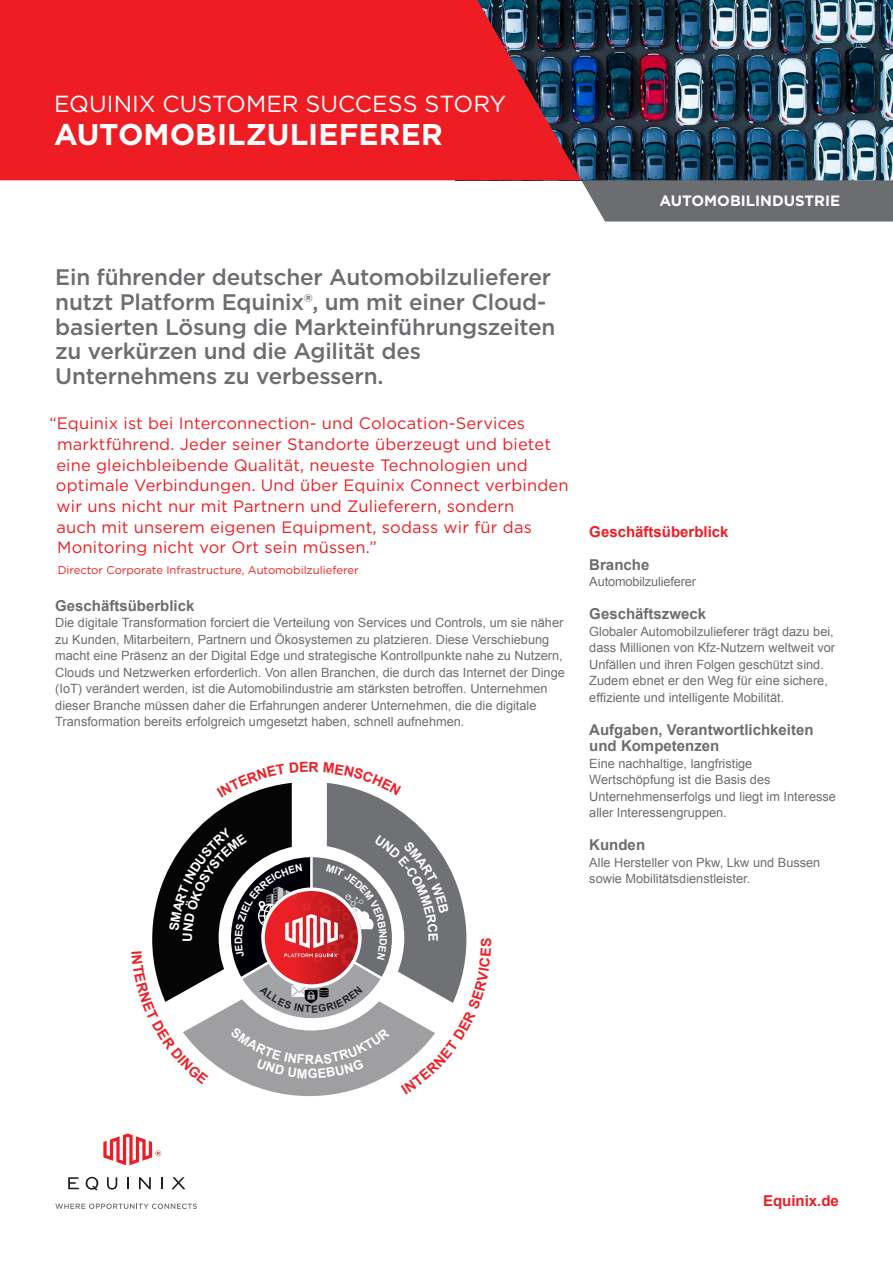
<style>
.page{position:relative;width:893px;height:1263px;background:#fff}
.page>*{position:absolute;margin:0;border:0;box-sizing:border-box;transform-origin:0 0}
.t1{font:700 30px "Gotham";color:#fff}
.t2{font:23.25px "Gotham";color:#fff}
.t3{font:500 22.5px/24.8px "Gotham";letter-spacing:-.01em;color:#6c6d70}
.t4{font:16.5px/20.7px "Gotham";letter-spacing:.01em;color:#ee1d23}
.t5{font:700 15px/16.5px "Arial";color:#6c6d70}
.t6{font:700 15px "Arial";color:#ee1d23}
.t7{font:700 15px "Gotham";color:#fff}
.t8{font:12.75px/16.5px "Arial";color:#6c6d70}
.t9{font:11.25px "Gotham";color:#ee1d23}
</style>
<div class="page">
<img style="left:581px;top:0;width:312px;height:180px">
<div style="left:581px;top:180px;width:312px;height:41px;background:#6c6d70"></div>
<svg style="left:0;top:0;width:581px;height:180px;background:#dc2027"></svg>
<svg style="left:68px;top:1177px;width:11px;height:12px"></svg>
<svg style="left:107px;top:1177px;width:10px;height:12px"></svg>
<svg style="left:127px;top:1177px;width:2px;height:12px"></svg>
<svg style="left:139px;top:1177px;width:12px;height:12px"></svg>
<svg style="left:161px;top:1177px;width:2px;height:12px"></svg>
<svg style="left:171px;top:1177px;width:14px;height:12px"></svg>
<svg style="left:86px;top:1177px;width:12px;height:13px"></svg>
<svg style="left:103px;top:1133px;width:58px;height:32px"></svg>
<svg style="left:55px;top:1203px;width:142px;height:6px"></svg>
<svg style="left:152px;top:782px;width:315px;height:314px"></svg>
<h2 class="t2" style="left:54px;top:89px;width:454px">EQUINIX CUSTOMER SUCCESS STORY</h2>
<h1 class="t1" style="left:54px;top:114px;width:390px">AUTOMOBILZULIEFERER</h1>
<p class="t7" style="left:659px;top:191px;width:182px">AUTOMOBILINDUSTRIE</p>
<h3 class="t3" style="left:55px;top:264px;width:502px">Ein führender deutscher Automobilzulieferer nutzt Platform Equinix®, um mit einer Cloud&shy;basierten Lösung die Markteinführungszeiten zu verkürzen und die Agilität des Unternehmens zu verbessern.</h3>
<p class="t4" style="left:56px;top:413px;width:514px;text-indent:-7px">“Equinix ist bei Interconnection- und Colocation-Services marktführend. Jeder seiner Standorte überzeugt und bietet eine gleichbleibende Qualität, neueste Technologien und optimale Verbindungen. Und über Equinix Connect verbinden wir uns nicht nur mit Partnern und Zulieferern, sondern<br>auch mit unserem eigenen Equipment, sodass wir für das Monitoring nicht vor Ort sein müssen.”</p>
<p class="t9" style="left:58px;top:563px;width:302px">Director Corporate Infrastructure, Automobilzulieferer</p>
<p class="t5" style="left:55px;top:598px;width:141px">Geschäftsüberblick</p>
<p class="t8" style="left:55px;top:615px;width:511px">Die digitale Transformation forciert die Verteilung von Services und Controls, um sie näher zu Kunden, Mitarbeitern, Partnern und Ökosystemen zu platzieren. Diese Verschiebung macht eine Präsenz an der Digital Edge und strategische Kontrollpunkte nahe zu Nutzern, Clouds und Netzwerken erforderlich. Von allen Branchen, die durch das Internet der Dinge (IoT) verändert werden, ist die Automobilindustrie am stärksten betroffen. Unternehmen dieser Branche müssen daher die Erfahrungen anderer Unternehmen, die die digitale Transformation bereits erfolgreich umgesetzt haben, schnell aufnehmen.</p>
<p class="t6" style="left:589px;top:521px;width:141px">Geschäftsüberblick</p>
<p class="t5" style="left:589px;top:557px;width:62px">Branche</p>
<p class="t8" style="left:589px;top:574px;width:108px">Automobilzulieferer</p>
<p class="t5" style="left:589px;top:606px;width:118px">Geschäftszweck</p>
<p class="t8" style="left:589px;top:623px;width:247px">Globaler Automobilzulieferer trägt dazu bei, dass Millionen von Kfz-Nutzern weltweit vor Unfällen und ihren Folgen geschützt sind.<br>Zudem ebnet er den Weg für eine sichere, effiziente und intelligente Mobilität.</p>
<p class="t5" style="left:589px;top:722px;width:226px">Aufgaben, Verantwortlichkeiten und Kompetenzen</p>
<p class="t8" style="left:589px;top:755px;width:248px">Eine nachhaltige, langfristige Wertschöpfung ist die Basis des Unternehmenserfolgs und liegt im Interesse aller Interessengruppen.</p>
<p class="t5" style="left:589px;top:837px;width:57px">Kunden</p>
<p class="t8" style="left:589px;top:854px;width:233px">Alle Hersteller von Pkw, Lkw und Bussen sowie Mobilitätsdienstleister.</p>
<p class="t6" style="left:763px;top:1190px;width:77px">Equinix.de</p>
</div>
